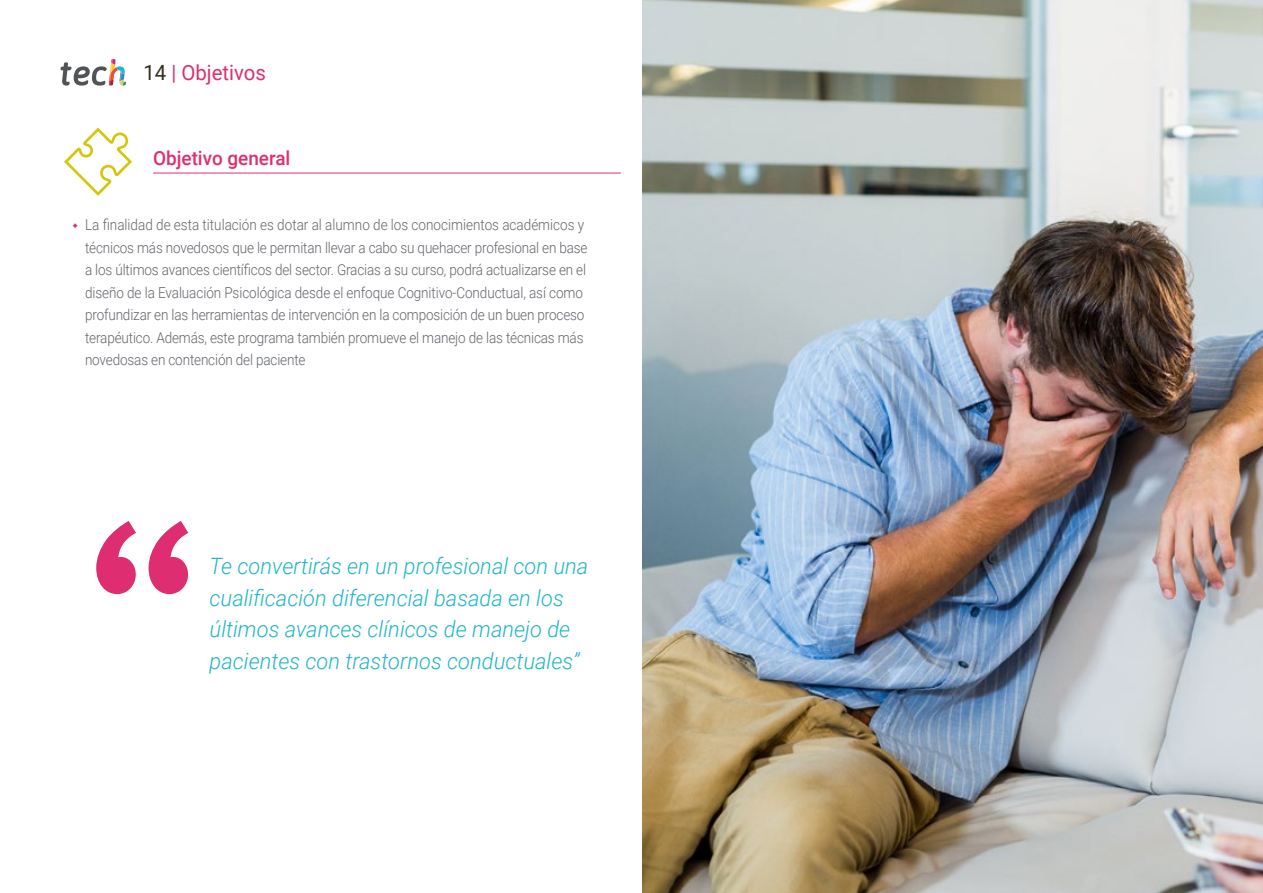
<style>
.page{position:relative;width:1263px;height:893px;background:#fff}
.page>*{position:absolute;margin:0;border:0;box-sizing:border-box;transform-origin:0 0}
.t1{font:italic 300 22.5px/31.5px "Roboto";color:#20b5ca}
.t2{font:21px "Roboto";color:#dd2f71}
.t3{font:500 19.5px "Roboto";color:#dd2f71}
.t4{font:300 15px/22.5px "Roboto";letter-spacing:-.01em;color:#61646a;scale:.9 1}
.s1{color:#312e20}
</style>
<div class="page">
<hr style="left:153px;top:173px;width:468px;height:1px;background:#dd2f71">
<svg style="left:64px;top:128px;width:68px;height:68px"></svg>
<svg style="left:61px;top:59px;width:65px;height:27px"></svg>
<img style="left:642px;top:0;width:621px;height:893px">
<svg style="left:96px;top:521px;width:92px;height:73px"></svg>
<h2 class="t2" style="left:144px;top:57px;width:124px"><span class="s1">14</span> | Objetivos</h2>
<h3 class="t3" style="left:153px;top:144px;width:139px">Objetivo general</h3>
<p class="t4" style="left:85px;top:213px;width:560px">La finalidad de esta titulación es dotar al alumno de los conocimientos académicos y técnicos más novedosos que le permitan llevar a cabo su quehacer profesional en base a los últimos avances científicos del sector. Gracias a su curso, podrá actualizarse en el diseño de la Evaluación Psicológica desde el enfoque Cognitivo-Conductual, así como profundizar en las herramientas de intervención en la composición de un buen proceso terapéutico. Además, este programa también promueve el manejo de las técnicas más novedosas en contención del paciente</p>
<h1 class="t1" style="left:210px;top:550px;width:380px">Te convertirás en un profesional con una cualificación diferencial basada en los últimos avances clínicos de manejo de pacientes con trastornos conductuales”</h1>
</div>
